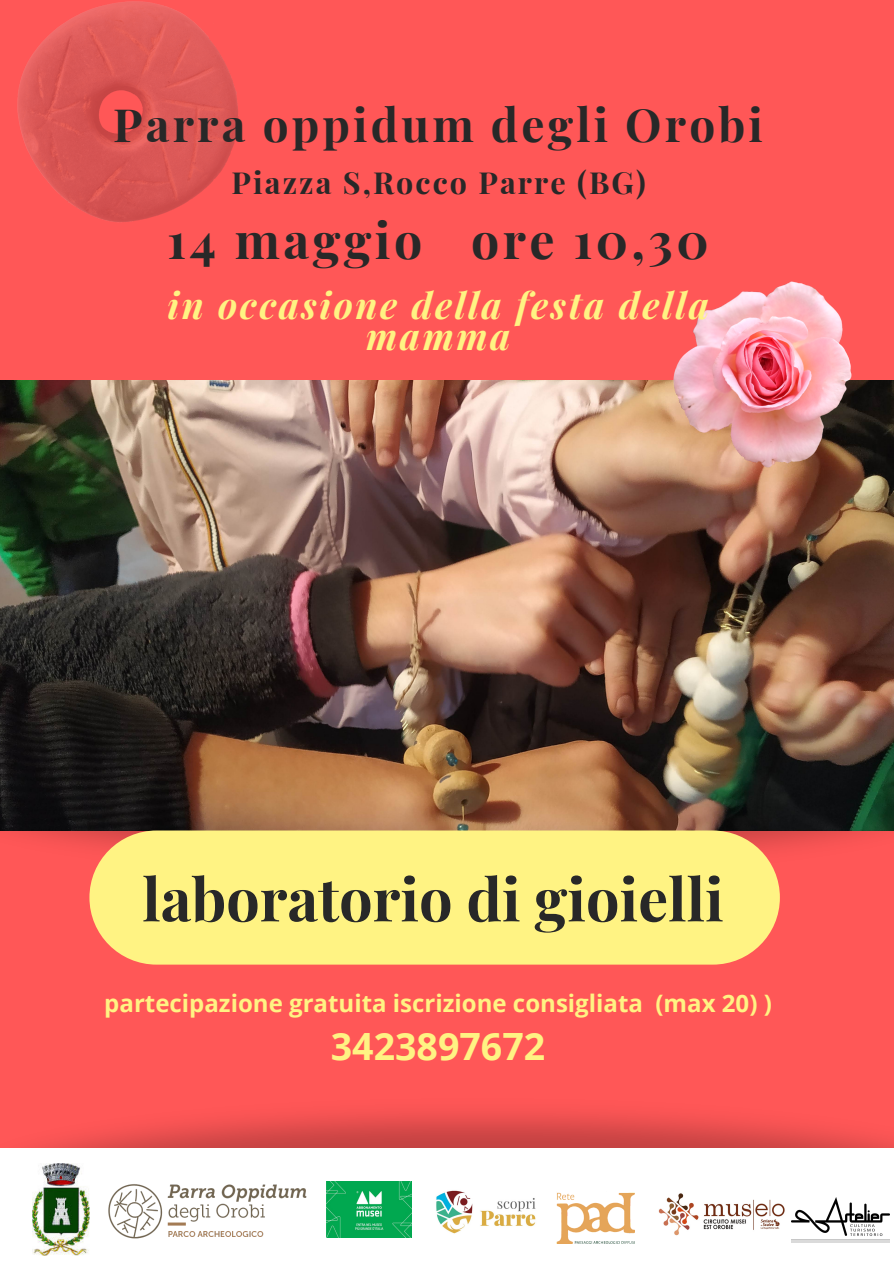
<style>
.page{position:relative;width:894px;height:1264px;background:#fff}
.page>*{position:absolute;margin:0;border:0;box-sizing:border-box;transform-origin:0 0}
.t1{font:700 59.25px "Playfair Display";color:#282828}
.t2{font:700 49.95px "Playfair Display";letter-spacing:.07em;color:#282828}
.t3{font:700 45.9px "Playfair Display";letter-spacing:.07em;color:#282828}
.t4{font:700 37.5px "Open Sans";color:#fff383}
.t5{font:italic 700 36.45px/30.5px "Playfair Display";letter-spacing:.07em;color:#fff383;text-align:center}
.t6{font:700 30.45px "Playfair Display";letter-spacing:.07em;color:#282828}
.t7{font:700 24px "Open Sans";color:#fff383}
</style>
<div class="page">
<div style="left:0;top:0;width:893px;height:1263px;background:#ff5757"></div>
<div style="left:0;top:1148px;width:893px;height:115px;background:#fff"></div>
<img style="left:436px;top:1190px;width:100px;height:44px">
<img style="left:33px;top:1163px;width:56px;height:91px">
<img style="left:108px;top:1184px;width:199px;height:55px">
<img style="left:658px;top:1193px;width:127px;height:43px">
<img style="left:0;top:830px;width:893px;height:100px">
<img style="left:0;top:381px;width:893px;height:449px">
<img style="left:326px;top:1181px;width:85px;height:56px">
<img style="left:556px;top:1192px;width:78px;height:51px">
<div style="left:89px;top:830px;width:690px;height:134px;background:#fff383;border-radius:67px"></div>
<img style="left:673px;top:282px;width:178px;height:185px">
<img style="left:17px;top:1px;width:222px;height:221px">
<img style="left:791px;top:1197px;width:98px;height:45px">
<h3 class="t3" style="left:113px;top:93px;width:651px">Parra oppidum degli Orobi</h3>
<p class="t6" style="left:231px;top:161px;width:415px">Piazza S,Rocco Parre (BG)</p>
<h2 class="t2" style="left:167px;top:205px;width:543px">14 maggio ore 10,30</h2>
<h3 class="t5" style="left:167px;top:289px;width:543px">in occasione della festa della mamma</h3>
<h1 class="t1" style="left:142px;top:857px;width:583px">laboratorio di gioielli</h1>
<p class="t7" style="left:104px;top:986px;width:668px">partecipazione gratuita iscrizione consigliata (max 20) )</p>
<h3 class="t4" style="left:331px;top:1020px;width:216px">3423897672</h3>
</div>
